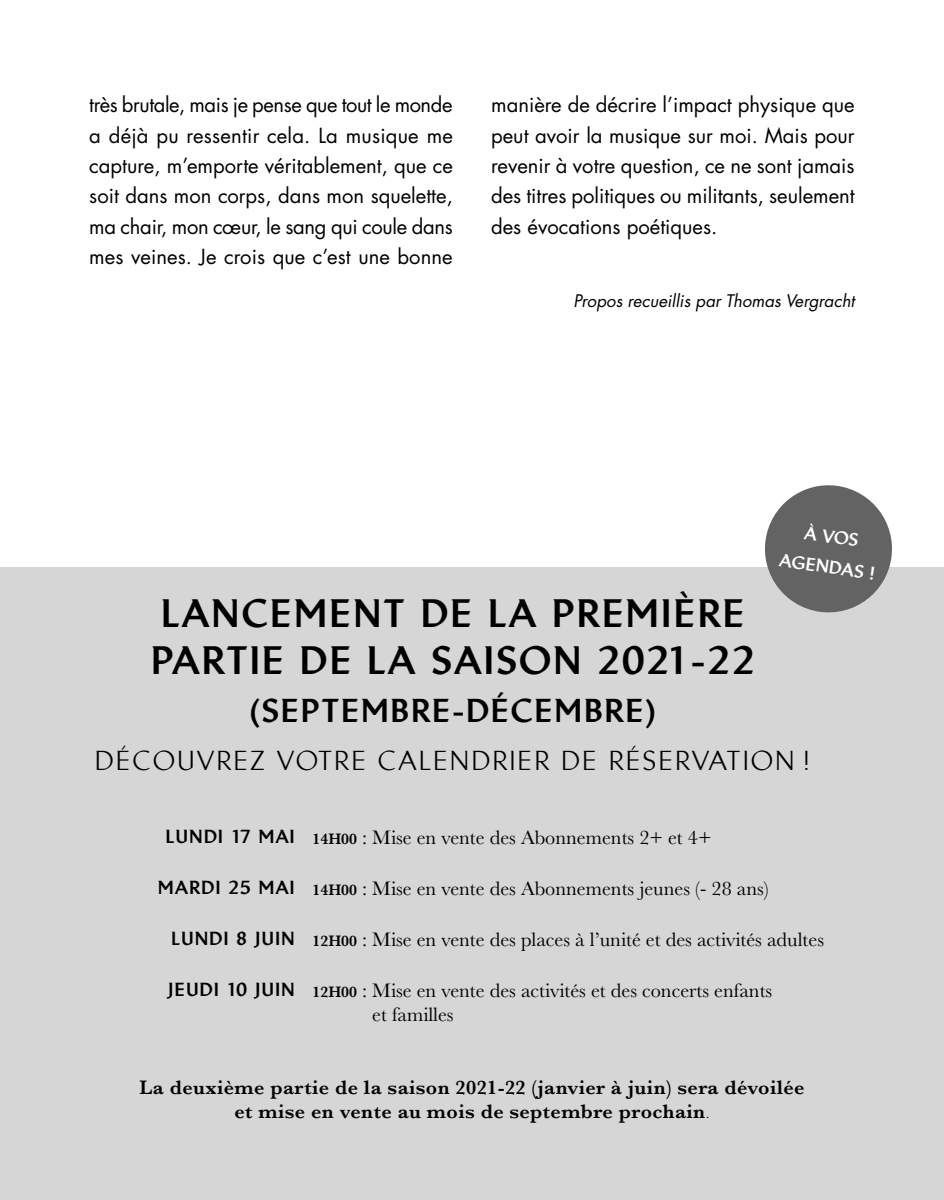
<style>
.page{position:relative;width:944px;height:1200px;background:#fff}
.page>*{position:absolute;margin:0;border:0;box-sizing:border-box;transform-origin:0 0}
.TITRE_BANDEAU{font:800 37.8px/47.2px "Brewery Com";letter-spacing:.075em;color:#000}
.TITRE_BANDEAU-2{font:800 31.5px "Brewery Com";letter-spacing:.075em;color:#000}
.SURTITRE_BANDEAU{font:26.1px "Brewery Com";letter-spacing:.1em;color:#000}
._03_07_TEXTE_COURANT{font:20.25px/30.4px "Futura LTW1 G";color:#000;text-align:justify}
.t1{font:20.25px/24.3px "Baskerville MT Pro";color:#000}
.t2{font:600 20.25px/24.8px "Baskerville MT Pro";letter-spacing:.02em;color:#000;text-align:center}
.t3{font:800 18px "Brewery Com";letter-spacing:.08em;color:#000}
.t4{font:800 17.32px/30.4px "Brewery Com";color:#fff;text-align:center}
._03_09_SIGNATURE_PIG{font:italic 16.88px "Futura LTW1 G";color:#000}
.s1{font-weight:600;font-size:15.75px}
.s2{font-family:"Futura PT";font-weight:300;font-size:19.12px}
</style>
<div class="page">
<div style="left:0;top:567px;width:944px;height:632px;background:#d6d6d6"></div>
<svg style="left:765px;top:485px;width:127px;height:128px"></svg>
<p class="_03_07_TEXTE_COURANT" style="left:89px;top:88px;width:365px">très brutale, mais je pense que tout le monde a déjà pu ressentir cela. La musique me capture, m’emporte véritablement, que ce soit dans mon corps, dans mon squelette, ma chair, mon cœur, le sang qui coule dans mes veines. Je crois que c’est une bonne</p>
<p class="_03_07_TEXTE_COURANT" style="left:491px;top:88px;width:365px">manière de décrire l’impact physique que peut avoir la musique sur moi. Mais pour revenir à votre question, ce ne sont jamais des titres politiques ou militants, seulement des évocations poétiques.</p>
<p class="_03_09_SIGNATURE_PIG" style="left:574px;top:286px;width:283px">Propos recueillis par Thomas Vergracht</p>
<p class="t4" style="left:786px;top:515px;width:98px;rotate:8deg">À VOS<br>AGENDAS !</p>
<p class="TITRE_BANDEAU" style="left:152px;top:590px;width:604px">LANCEMENT DE LA PREMIÈRE<br>PARTIE DE LA SAISON 2021-22</p>
<p class="TITRE_BANDEAU-2" style="left:250px;top:691px;width:408px">(SEPTEMBRE-DÉCEMBRE)</p>
<p class="SURTITRE_BANDEAU" style="left:95px;top:745px;width:717px">DÉCOUVREZ VOTRE CALENDRIER DE RÉSERVATION !</p>
<p class="t3" style="left:166px;top:825px;width:130px">LUNDI 17 MAI</p>
<p class="t1" style="left:313px;top:824px;width:400px"><span class="s1">14H00</span> : Mise en vente des Abonnements 2+ et 4+</p>
<p class="t3" style="left:158px;top:876px;width:138px">MARDI 25 MAI</p>
<p class="t1" style="left:313px;top:875px;width:458px"><span class="s1">14H00</span> : Mise en vente des Abonnements jeunes (- 28 ans)</p>
<p class="t3" style="left:172px;top:927px;width:125px">LUNDI 8 JUIN</p>
<p class="t1" style="left:313px;top:926px;width:513px"><span class="s1">12H00</span> : Mise en vente des places à l’unité et des activités adultes</p>
<p class="t3" style="left:168px;top:978px;width:128px">JEUDI 10 JUIN</p>
<p class="t1" style="left:372px;top:977px;width:402px;text-indent:-60px"><span class="s1">12H00</span> : Mise en vente des activités et des concerts enfants et familles</p>
<p class="t2" style="left:139px;top:1074px;width:667px">La deuxième partie de la saison 2021-22 (janvier à juin) sera dévoilée et mise en vente au mois de septembre prochain<span class="s2">.</span></p>
</div>
